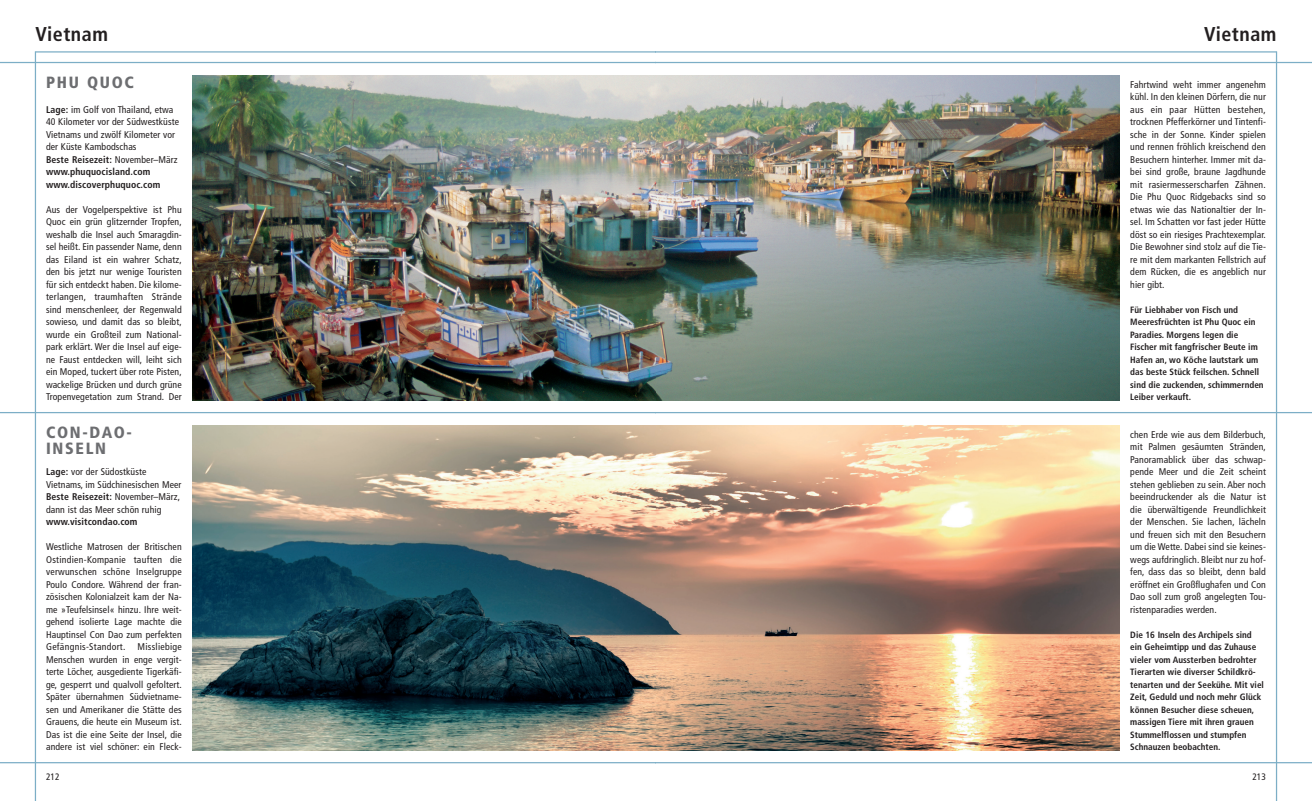
<style>
.page{position:relative;width:1312px;height:801px;background:#fff}
.page>*{position:absolute;margin:0;border:0;box-sizing:border-box;transform-origin:0 0}
.t1{font:700 condensed 20px "Frutiger";letter-spacing:.025em;color:#231f20}
.t2{font:900 condensed 16.25px/16.2px "Frutiger";letter-spacing:.105em;color:#6d6e71}
.t3{font:condensed 9.75px/12.5px "Frutiger";letter-spacing:.01em;color:#231f20;text-align:justify}
.t4{font:700 condensed 9.75px "Frutiger";letter-spacing:.01em;color:#231f20}
.t5{font:condensed 9.38px "Frutiger";color:#231f20}
.t6{font:700 condensed 9.12px/12.5px "Frutiger";color:#231f20}
.s1{font-weight:700}
</style>
<div class="page">
<img style="left:656px;top:51px;width:655px;height:750px">
<img style="left:0;top:51px;width:656px;height:750px">
<h1 class="t1" style="left:35px;top:26px;width:74px">Vietnam</h1>
<h2 class="t2" style="left:46px;top:75px;width:89px">PHU QUOC</h2>
<p class="t3" style="left:46px;top:104px;width:134px;text-align:left"><span class="s1">Lage:</span> im Golf von Thailand, etwa<br>40 Kilometer vor der Südwestküste<br>Vietnams und zwölf Kilometer vor der Küste Kambodschas<br><span class="s1">Beste Reisezeit:</span> November–März <span class="s1">www.phuquocisland.com www.discoverphuquoc.com</span></p>
<p class="t3" style="left:46px;top:204px;width:137px">Aus der Vogelperspektive ist Phu Quoc ein grün glitzernder Tropfen, weshalb die Insel auch Smaragdin&shy;sel heißt. Ein passender Name, denn das Eiland ist ein wahrer Schatz, den bis jetzt nur wenige Touristen für sich entdeckt haben. Die kilome&shy;terlangen, traumhaften Strände sind menschenleer, der Regenwald sowieso, und damit das so bleibt, wurde ein Großteil zum National&shy;park erklärt. Wer die Insel auf eige&shy;ne Faust entdecken will, leiht sich ein Moped, tuckert über rote Pisten, wackelige Brücken und durch grüne Tropenvegetation zum Strand. Der</p>
<h2 class="t2" style="left:46px;top:425px;width:87px">CON-DAO-<br>INSELN</h2>
<p class="t3" style="left:46px;top:466px;width:137px;text-align:left"><span class="s1">Lage:</span> vor der Südostküste<br>Vietnams, im Südchinesischen Meer<br><span class="s1">Beste Reisezeit:</span> November–März, dann ist das Meer schön ruhig</p>
<p class="t4" style="left:46px;top:518px;width:93px">www.visitcondao.com</p>
<p class="t3" style="left:46px;top:541px;width:137px">Westliche Matrosen der Britischen Ostindien-Kompanie tauften die verwunschen schöne Inselgruppe Poulo Condore. Während der fran&shy;zösischen Kolonialzeit kam der Na&shy;me »Teufelsinsel« hinzu. Ihre weit&shy;gehend isolierte Lage machte die Hauptinsel Con Dao zum perfekten Gefängnis-Standort. Missliebige Menschen wurden in enge vergit&shy;terte Löcher, ausgediente Tigerkäfi&shy;ge, gesperrt und qualvoll gefoltert.<br>Später übernahmen Südvietname&shy;sen und Amerikaner die Stätte des Grauens, die heute ein Museum ist.<br>Das ist die eine Seite der Insel, die andere ist viel schöner: ein Fleck-</p>
<p class="t5" style="left:46px;top:772px;width:15px">212</p>
<h1 class="t1" style="left:1203px;top:26px;width:74px">Vietnam</h1>
<p class="t3" style="left:1129px;top:79px;width:137px">Fahrtwind weht immer angenehm kühl. In den kleinen Dörfern, die nur aus ein paar Hütten bestehen, trocknen Pfefferkörner und Tintenfi&shy;sche in der Sonne. Kinder spielen und rennen fröhlich kreischend den Besuchern hinterher. Immer mit da&shy;bei sind große, braune Jagdhunde mit rasiermesserscharfen Zähnen.<br>Die Phu Quoc Ridgebacks sind so etwas wie das Nationaltier der In&shy;sel. Im Schatten vor fast jeder Hütte döst so ein riesiges Prachtexemplar.<br>Die Bewohner sind stolz auf die Tie&shy;re mit dem markanten Fellstrich auf dem Rücken, die es angeblich nur hier gibt.</p>
<p class="t6" style="left:1129px;top:304px;width:135px">Für Liebhaber von Fisch und<br>Meeresfrüchten ist Phu Quoc ein<br>Paradies. Morgens legen die<br>Fischer mit fangfrischer Beute im<br>Hafen an, wo Köche lautstark um das beste Stück feilschen. Schnell sind die zuckenden, schimmernden<br>Leiber verkauft.</p>
<p class="t3" style="left:1129px;top:429px;width:137px">chen Erde wie aus dem Bilderbuch, mit Palmen gesäumten Stränden, Panoramablick über das schwap&shy;pende Meer und die Zeit scheint stehen geblieben zu sein. Aber noch beeindruckender als die Natur ist die überwältigende Freundlichkeit der Menschen. Sie lachen, lächeln und freuen sich mit den Besuchern um die Wette. Dabei sind sie keines&shy;wegs aufdringlich. Bleibt nur zu hof&shy;fen, dass das so bleibt, denn bald eröffnet ein Großflughafen und Con Dao soll zum groß angelegten Tou&shy;ristenparadies werden.</p>
<p class="t6" style="left:1129px;top:629px;width:135px">Die 16 Inseln des Archipels sind ein Geheimtipp und das Zuhause vieler vom Aussterben bedrohter<br>Tierarten wie diverser Schildkrö&shy;tenarten und der Seekühe. Mit viel<br>Zeit, Geduld und noch mehr Glück können Besucher diese scheuen, massigen Tiere mit ihren grauen<br>Stummelflossen und stumpfen<br>Schnauzen beobachten.</p>
<p class="t5" style="left:1251px;top:772px;width:15px">213</p>
</div>
